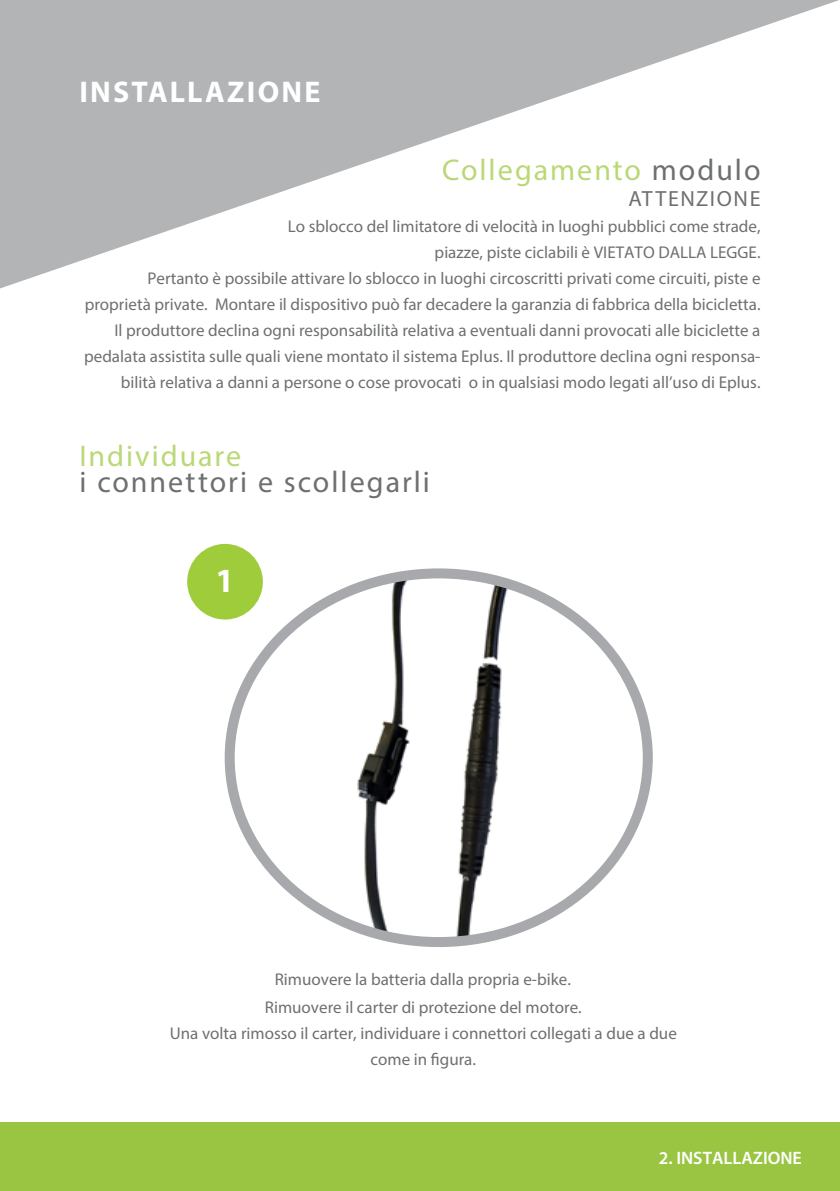
<style>
.page{position:relative;width:840px;height:1191px;background:#fff}
.page>*{position:absolute;margin:0;border:0;box-sizing:border-box;transform-origin:0 0}
.t1{font:700 34px "Myriad Pro";color:#fff}
.t2{font:30px "Myriad Pro";letter-spacing:.065em;color:#bad876}
.t3{font:30px "Myriad Pro";letter-spacing:.07em;color:#6d6f71}
.t4{font:700 30px "Myriad Pro";letter-spacing:.075em;color:#fff}
.t5{font:22px "Myriad Pro";letter-spacing:.075em;color:#6d6f71}
.t6{font:600 18px "Myriad Pro";color:#fff}
.t7{font:17px/26px "Myriad Pro";color:#6d6f71;text-align:right}
.s1{color:#6d6f71}
</style>
<div class="page">
<div style="left:0;top:1122px;width:839px;height:69px;background:#99c542"></div>
<svg style="left:0;top:0;width:839px;height:288px;fill:#b2b4b6"></svg>
<div style="left:187px;top:544px;width:76px;height:75px;background:#9ecc3b;border-radius:50%"></div>
<img style="left:248px;top:573px;width:399px;height:369px">
<div style="left:224px;top:568px;width:428px;height:379px;border:10px solid #a7a9ac;border-radius:50%"></div>
<h2 class="t4" style="left:79px;top:72px;width:242px">INSTALLAZIONE</h2>
<h2 class="t2" style="left:442px;top:151px;width:320px">Collegamento <span class="s1">modulo</span></h2>
<p class="t5" style="left:628px;top:185px;width:133px">ATTENZIONE</p>
<p class="t7" style="left:84px;top:213px;width:677px">Lo sblocco del limitatore di velocità in luoghi pubblici come strade,<br>piazze, piste ciclabili è VIETATO DALLA LEGGE.<br>Pertanto è possibile attivare lo sblocco in luoghi circoscritti privati come circuiti, piste e proprietà private. Montare il dispositivo può far decadere la garanzia di fabbrica della bicicletta.<br>Il produttore declina ogni responsabilità relativa a eventuali danni provocati alle biciclette a pedalata assistita sulle quali viene montato il sistema Eplus. Il produttore declina ogni responsa&shy;bilità relativa a danni a persone o cose provocati o in qualsiasi modo legati all’uso di Eplus.</p>
<h2 class="t2" style="left:79px;top:437px;width:163px">Individuare</h2>
<h2 class="t3" style="left:79px;top:463px;width:352px">i connettori e scollegarli</h2>
<h1 class="t1" style="left:215px;top:558px;width:20px">1</h1>
<p class="t7" style="left:274px;top:966px;width:297px">Rimuovere la batteria dalla propria e-bike.</p>
<p class="t7" style="left:170px;top:993px;width:508px;text-align:center">Rimuovere il carter di protezione del motore.<br>Una volta rimosso il carter, individuare i connettori collegati a due a due come in figura.</p>
<p class="t6" style="left:658px;top:1146px;width:145px">2. INSTALLAZIONE</p>
</div>
